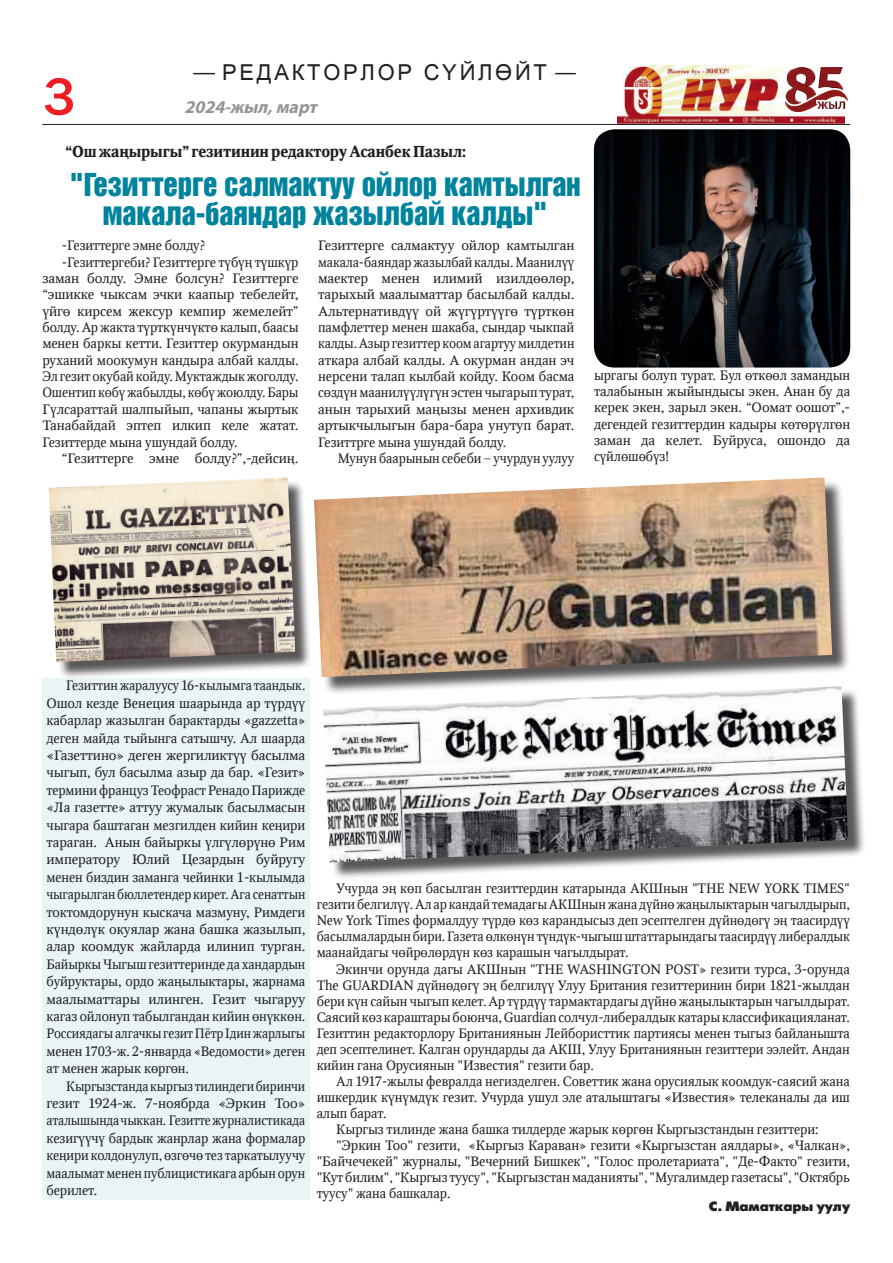
<style>
.page{position:relative;width:893px;height:1263px;background:#fff}
.page>*{position:absolute;margin:0;border:0;box-sizing:border-box;transform-origin:0 0}
.t1{font:52.95px "Q3 Franklin Gothic Medium C";color:#ee1d23}
.t2{font:28.95px/29px "Q3 Helvetica Inserat Cyrillic";letter-spacing:-.01em;color:#00839d;text-align:center}
.t3{font:21.9px "Arial Q2";letter-spacing:.125em;color:#231f20}
.t4{font:italic 700 18px "Myriad Pro";color:#939598}
.t5{font:700 15.75px "Q3 Octava C";letter-spacing:-.01em;color:#231f20}
.t6{font:13.5px/17.4px "Q3 Octava C";letter-spacing:-.01em;color:#231f20;text-align:justify}
.t7{font:13.5px/16.4px "Q3 Octava C";letter-spacing:-.01em;color:#231f20;text-align:justify;scale:1.05 1}
.t8{font:13.5px/17.4px "Q3 Octava C";letter-spacing:-.01em;color:#231f20;text-align:justify;scale:.95 1}
.t9{font:13.5px "Q3 Futuris XC";letter-spacing:-.01em;color:#231f20}
</style>
<div class="page">
<hr style="left:42px;top:124px;width:808px;height:1px;background:#231f20">
<img style="left:617px;top:65px;width:228px;height:58px">
<img style="left:785px;top:68px;width:63px;height:43px">
<hr style="left:193px;top:73px;width:383px;height:1px;background:#231f20">
<svg style="left:206px;top:72px;width:358px;height:3px"></svg>
<div style="left:43px;top:678px;width:267px;height:521px;background:#e9f4f6"></div>
<img style="left:594px;top:129px;width:256px;height:239px">
<div style="left:51px;top:479px;width:261px;height:200px;background:#231f20;opacity:.75"></div>
<img style="left:49px;top:477px;width:246px;height:185px">
<div style="left:326px;top:689px;width:539px;height:190px;background:#231f20;opacity:.75"></div>
<img style="left:323px;top:695px;width:525px;height:167px">
<div style="left:316px;top:480px;width:534px;height:215px;background:#231f20;opacity:.75"></div>
<img style="left:314px;top:477px;width:518px;height:200px">
<h1 class="t1" style="left:43px;top:67px;width:34px">3</h1>
<h3 class="t3" style="left:222px;top:60px;width:326px">РЕДАКТОРЛОР СЇЙЛЄЙТ</h3>
<h3 class="t4" style="left:184px;top:96px;width:139px">2024-жыл,март</h3>
<p class="t5" style="left:65px;top:142px;width:402px">“Ош жаўырыгы” гезитинин редактору Асанбек Пазыл:</p>
<h2 class="t2" style="left:70px;top:170px;width:513px">"Гезиттерге салмактуу ойлор камтылган макала-баяндар жазылбай калды"</h2>
<p class="t6" style="left:62px;top:237px;width:145px">-Гезиттерге эмне болду?</p>
<p class="t6" style="left:62px;top:254px;width:238px">-Гезиттергеби? Гезиттерге тїбїў тїшкїр</p>
<p class="t7" style="left:42px;top:270px;width:246px">заман болду. Эмне болсун? Гезиттерге</p>
<p class="t7" style="left:42px;top:287px;width:246px">“эшикке чыксам эчки каапыр тебелейт,</p>
<p class="t7" style="left:42px;top:303px;width:246px">їйгє кирсем жексур кемпир жемелейт”</p>
<p class="t6" style="left:42px;top:319px;width:258px">болду. Ар жакта тїрткїнчїктє калып, баасы</p>
<p class="t6" style="left:42px;top:335px;width:258px">менен баркы кетти. Гезиттер окурмандын</p>
<p class="t6" style="left:42px;top:352px;width:258px">руханий моокумун кандыра албай калды.</p>
<p class="t6" style="left:42px;top:368px;width:258px">Эл гезит окубай койду. Муктаждык жоголду.</p>
<p class="t6" style="left:42px;top:384px;width:258px">Ошентип кєбї жабылды, кєбї жоюлду. Бары</p>
<p class="t6" style="left:42px;top:401px;width:258px">Гїлсараттай шалпыйып, чапаны жыртык</p>
<p class="t7" style="left:42px;top:418px;width:246px">Танабайдай эптеп илкип келе жатат.</p>
<p class="t6" style="left:42px;top:433px;width:197px">Гезиттерде мына ушундай болду.</p>
<p class="t7" style="left:62px;top:450px;width:227px">“Гезиттерге эмне болду?”,-дейсиў.</p>
<p class="t7" style="left:318px;top:238px;width:246px">Гезиттерге салмактуу ойлор камтылган макала-баяндар жазылбай калды. Маанилїї маектер менен илимий изилдєєлєр, тарыхый маалыматтар басылбай калды.<br>Альтернативдїї ой жїгїртїїгє тїрткєн памфлеттер менен шакаба, сындар чыкпай калды. Азыр гезиттер коом агартуу милдетин аткара албай калды. А окурман андан эч нерсени талап кылбай койду. Коом басма сєздїн маанилїїлїгїн эстен чыгарып турат, анын тарыхий маўызы менен архивдик артыкчылыгын бара-бара унутуп барат.<br>Гезиттрге мына ушундай болду.</p>
<p class="t6" style="left:338px;top:450px;width:238px">Мунун баарынын себеби – учурдун уулуу</p>
<p class="t6" style="left:594px;top:367px;width:258px;line-height:16.4px">ыргагы болуп турат. Бул єткєєл замандын талабынын жыйындысы экен. Анан бу да керек экен, зарыл экен. “Оомат оошот”,- дегендей гезиттердин кадыры кєтєрїлгєн заман да келет. Буйруса, ошондо да сїйлєшєбїз!</p>
<p class="t6" style="left:47px;top:677px;width:260px;text-indent:20px">Гезиттин жаралуусу 16-кылымга таандык.<br>Ошол кезде Венеция шаарында ар тїрдїї кабарлар жазылган барактарды «gazzetta» деген майда тыйынга сатышчу. Ал шаарда «Газеттино» деген жергиликтїї басылма чыгып, бул басылма азыр да бар. «Гезит» термини француз Теофраст Ренадо Парижде «Ла газетте» аттуу жумалык басылмасын чыгара баштаган мезгилден кийин кеўири тараган. Анын байыркы їлгїлєрїнє Рим императору Юлий Цезардын буйругу менен биздин заманга чейинки 1-кылымда чыгарылган бюллетендер кирет. Ага сенаттын токтомдорунун кыскача мазмуну, Римдеги кїндєлїк окуялар жана башка жазылып, алар коомдук жайларда илинип турган.<br>Байыркы Чыгыш гезиттеринде да хандардын буйруктары, ордо жаўылыктары, жарнама маалыматтары илинген. Гезит чыгаруу кагаз ойлонуп табылгандан кийин єнїккєн.<br>Россиядагы алгачкы гезит Пётр Iдин жарлыгы менен 1703-ж. 2-январда «Ведомости» деген ат менен жарык кєргєн.</p>
<p class="t8" style="left:47px;top:1077px;width:274px;text-indent:20px">Кыргызстанда кыргыз тилиндеги биринчи гезит 1924-ж. 7-ноябрда «Эркин Тоо» аталышында чыккан. Гезитте журналистикада кезигїїчї бардык жанрлар жана формалар кеўири колдонулуп, єзгєчє тез таркатылуучу маалымат менен публицистикага арбын орун берилет.</p>
<p class="t6" style="left:317px;top:881px;width:535px;line-height:16px;text-indent:20px">Учурда эў кєп басылган гезиттердин катарында АКШнын "THE NEW YORK TIMES" гезити белгилїї. Ал ар кандай темадагы АКШнын жана дїйнє жаўылыктарын чагылдырып, New York Times формалдуу тїрдє кєз карандысыз деп эсептелген дїйнєдєгї эў таасирдїї басылмалардын бири. Газета єлкєнїн тїндїк-чыгыш штаттарындагы таасирдїї либералдык маанайдагы чєйрєлєрдїн кєз карашын чагылдырат.</p>
<p class="t6" style="left:317px;top:961px;width:535px;line-height:16px;text-indent:20px">Экинчи орунда дагы АКШнын "THE WASHINGTON POST» гезити турса, 3-орунда The GUARDIAN дїйнєдєгї эў белгилїї Улуу Британия гезиттеринин бири 1821-жылдан бери кїн сайын чыгып келет. Ар тїрдїї тармактардагы дїйнє жаўылыктарын чагылдырат.<br>Саясий кєз караштары боюнча, Guardian солчул-либералдык катары классификацияланат.<br>Гезиттин редакторлору Британиянын Лейбористтик партиясы менен тыгыз байланышта деп эсептелинет. Калган орундарды да АКШ, Улуу Британиянын гезиттери ээлейт. Андан кийин гана Орусиянын "Известия" гезити бар.</p>
<p class="t6" style="left:336px;top:1073px;width:515px">Ал 1917-жылы февралда негизделген. Советтик жана орусиялык коомдук-саясий жана</p>
<p class="t6" style="left:317px;top:1089px;width:535px">ишкердик кїнїмдїк гезит. Учурда ушул эле аталыштагы «Известия» телеканалы да иш</p>
<p class="t6" style="left:317px;top:1105px;width:71px">алып барат.</p>
<p class="t6" style="left:336px;top:1121px;width:484px">Кыргыз тилинде жана башка тилдерде жарык кєргєн Кыргызстандын гезиттери:</p>
<p class="t6" style="left:336px;top:1137px;width:515px">"Эркин Тоо" гезити, «Кыргыз Караван» гезити «Кыргызстан аялдары», «Чалкан»,</p>
<p class="t6" style="left:317px;top:1153px;width:535px">"Байчечекей" журналы, "Вечерний Бишкек", "Голос пролетариата", "Де-Факто" гезити,</p>
<p class="t6" style="left:317px;top:1169px;width:535px">"Кут билим", "Кыргыз туусу", "Кыргызстан маданияты", "Мугалимдер газетасы", "Октябрь</p>
<p class="t6" style="left:317px;top:1185px;width:135px">туусу" жана башкалар.</p>
<p class="t9" style="left:709px;top:1199px;width:143px">С. Маматкары уулу</p>
</div>
